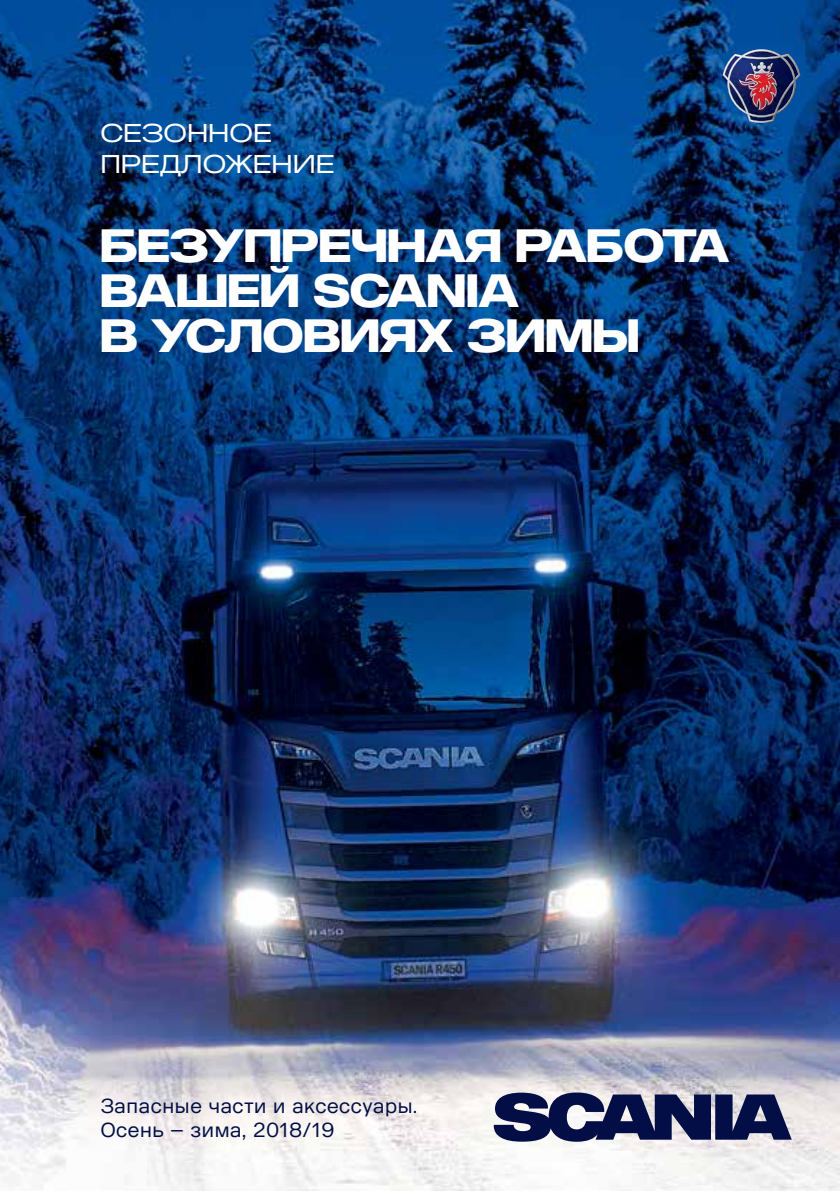
<style>
.page{position:relative;width:840px;height:1191px;background:#fff}
.page>*{position:absolute;margin:0;border:0;box-sizing:border-box;transform-origin:0 0}
.t1{font:700 46px/44.8px "Scania Sans CY Headline";color:#fff}
.t2{font:25.4px/30.4px "Scania Sans CY Headline";color:#fff}
.t3{font:20px/24px "Scania Sans CY";color:#020e45}
</style>
<div class="page">
<img style="left:0;top:0;width:839px;height:1191px">
<svg style="left:493px;top:1092px;width:298px;height:49px;background:#4c5378"></svg>
<img style="left:722px;top:49px;width:78px;height:74px">
<p class="t2" style="left:100px;top:118px;width:236px">Сезонное предложение</p>
<h1 class="t1" style="left:100px;top:223px;width:629px">БЕЗУПРЕЧНАЯ РАБОТА<br>ВАШЕЙ SCANIA<br>В УСЛОВИЯХ ЗИМЫ</h1>
<p class="t3" style="left:100px;top:1093px;width:318px">Запасные части и аксессуары.<br>Осень – зима, 2018/19</p>
</div>
